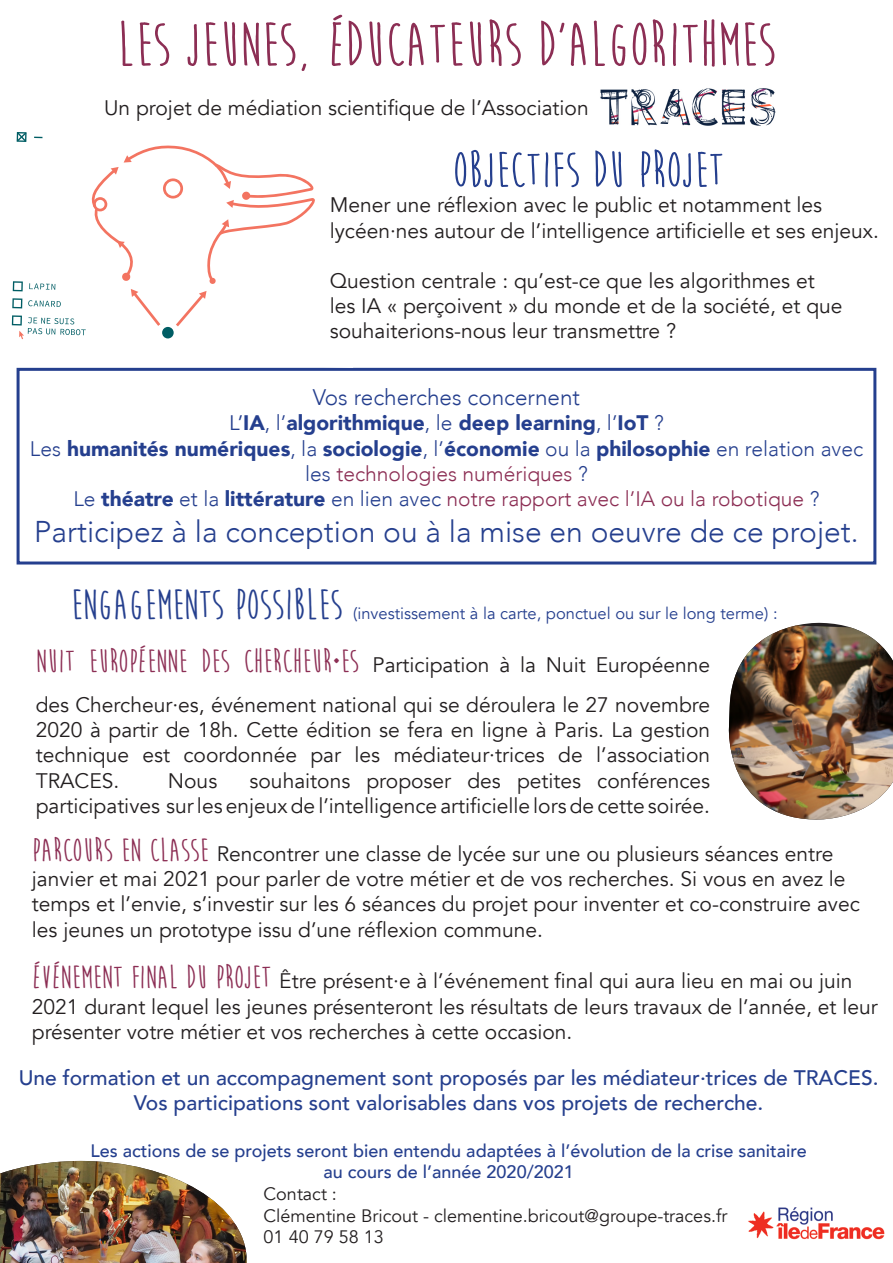
<style>
.page{position:relative;width:893px;height:1263px;background:#fff}
.page>*{position:absolute;margin:0;border:0;box-sizing:border-box;transform-origin:0 0}
.t1{font:700 63px "Moon Flower";color:#8c2e54}
.t2{font:700 51px "Moon Flower";color:#253f8e}
.t3{font:700 43.5px "Moon Flower";color:#253f8e}
.t4{font:300 30px "Avenir";color:#253f8e}
.t5{font:300 22.5px "Avenir";color:#253f8e}
.t6{font:21px/25.2px "Avenir";color:#231f20}
.t7{font:900 21px/25.2px "Avenir";color:#253f8e;text-align:center}
.t8{font:500 21px "Avenir";color:#253f8e}
.t9{font:300 21px "Avenir";color:#8c2e54}
.t10{font:500 18px "Avenir";color:#253f8e}
.t11{font:18px/21.6px "Avenir";color:#231f20}
.t12{font:16.5px "Avenir";color:#253f8e}
.s1{font-weight:400}
.s2{font-weight:300}
.s3{font-weight:300;color:#8c2e54}
.s4{color:#253f8e}
.s5{font-weight:900;color:#253f8e}
.s6{font-family:"Moon Flower";font-weight:700;font-size:33px;color:#8c2e54}
</style>
<div class="page">
<img style="left:600px;top:88px;width:176px;height:38px">
<img style="left:748px;top:1207px;width:137px;height:33px">
<img style="left:728px;top:625px;width:165px;height:195px">
<img style="left:0;top:1161px;width:247px;height:102px">
<div style="left:17px;top:368px;width:859px;height:196px;border:3px solid #253f8e"></div>
<svg style="left:11px;top:132px;width:345px;height:236px"></svg>
<p class="t1" style="left:117px;top:12px;width:660px">LES JEUNES, ÉDUCATEURS D’ALGORITHMES</p>
<p class="t6" style="left:104px;top:95px;width:486px">Un projet de médiation scientifique de l’Association</p>
<p class="t2" style="left:453px;top:143px;width:272px">OBJECTIFS DU PROJET</p>
<p class="t6" style="left:330px;top:193px;width:551px">Mener une réflexion avec le public et notamment les lycéen·nes autour de l’intelligence artificielle et ses enjeux.</p>
<p class="t6" style="left:330px;top:268px;width:514px">Question centrale : qu’est-ce que les algorithmes et les IA « perçoivent » du monde et de la société, et que souhaiterions-nous leur transmettre ?</p>
<p class="t5" style="left:313px;top:384px;width:269px">Vos recherches concernent</p>
<p class="t7" style="left:30px;top:410px;width:835px"><span class="s1">L’</span>IA<span class="s2">, l’</span>algorithmique<span class="s2">, le</span> deep learning<span class="s2">, l’</span>IoT <span class="s2">?<br>Les</span> humanités numériques<span class="s2">, la</span> sociologie<span class="s2">, l’</span>économie <span class="s2">ou la</span> philosophie <span class="s2">en relation avec les</span> <span class="s3">technologies numériques</span> <span class="s2">?</span></p>
<p class="t9" style="left:73px;top:486px;width:747px"><span class="s4">Le</span> <span class="s5">théatre</span> <span class="s4">et la</span> <span class="s5">littérature</span> <span class="s4">en lien avec</span> notre rapport avec l’IA ou la robotique <span class="s4">?</span></p>
<p class="t4" style="left:34px;top:514px;width:826px">Participez à la conception ou à la mise en oeuvre de ce projet.</p>
<p class="t3" style="left:71px;top:582px;width:273px">ENGAGEMENTS POSSIBLES</p>
<p class="t12" style="left:353px;top:604px;width:426px">(investissement à la carte, ponctuel ou sur le long terme) :</p>
<p class="t6" style="left:36px;top:646px;width:676px;line-height:39.6px"><span class="s6">NUIT EUROPÉENNE DES CHERCHEUR·ES</span> Participation à la Nuit Européenne des Chercheur·es, événement national qui se déroulera le 27 novembre</p>
<p class="t6" style="left:36px;top:718px;width:676px;text-align:justify">2020 à partir de 18h. Cette édition se fera en ligne à Paris. La gestion technique est coordonnée par les médiateur·trices de l’association TRACES.</p>
<p class="t6" style="left:36px;top:768px;width:676px;text-align:right">souhaitons proposer des petites conférences<br>participatives sur les enjeux de l’intelligence artificielle lors de cette soirée.</p>
<p class="t6" style="left:168px;top:768px;width:51px">Nous</p>
<p class="t6" style="left:32px;top:841px;width:829px"><span class="s6">PARCOURS EN CLASSE</span> Rencontrer une classe de lycée sur une ou plusieurs séances entre janvier et mai 2021 pour parler de votre métier et de vos recherches. Si vous en avez le temps et l’envie, s’investir sur les 6 séances du projet pour inventer et co-construire avec les jeunes un prototype issu d’une réflexion commune.</p>
<p class="t6" style="left:32px;top:969px;width:847px"><span class="s6">ÉVÉNEMENT FINAL DU PROJET</span> Être présent·e à l’événement final qui aura lieu en mai ou juin<br>2021 durant lequel les jeunes présenteront les résultats de leurs travaux de l’année, et leur présenter votre métier et vos recherches à cette occasion.</p>
<p class="t8" style="left:19px;top:1059px;width:861px">Une formation et un accompagnement sont proposés par les médiateur·trices de TRACES.</p>
<p class="t8" style="left:134px;top:1084px;width:631px">Vos participations sont valorisables dans vos projets de recherche.</p>
<p class="t10" style="left:90px;top:1135px;width:718px">Les actions de se projets seront bien entendu adaptées à l’évolution de la crise sanitaire</p>
<p class="t10" style="left:324px;top:1156px;width:252px">au cours de l’année 2020/2021</p>
<p class="t11" style="left:264px;top:1183px;width:465px">Contact :<br>Clémentine Bricout - clementine.bricout@groupe-traces.fr<br>01 40 79 58 13</p>
</div>
